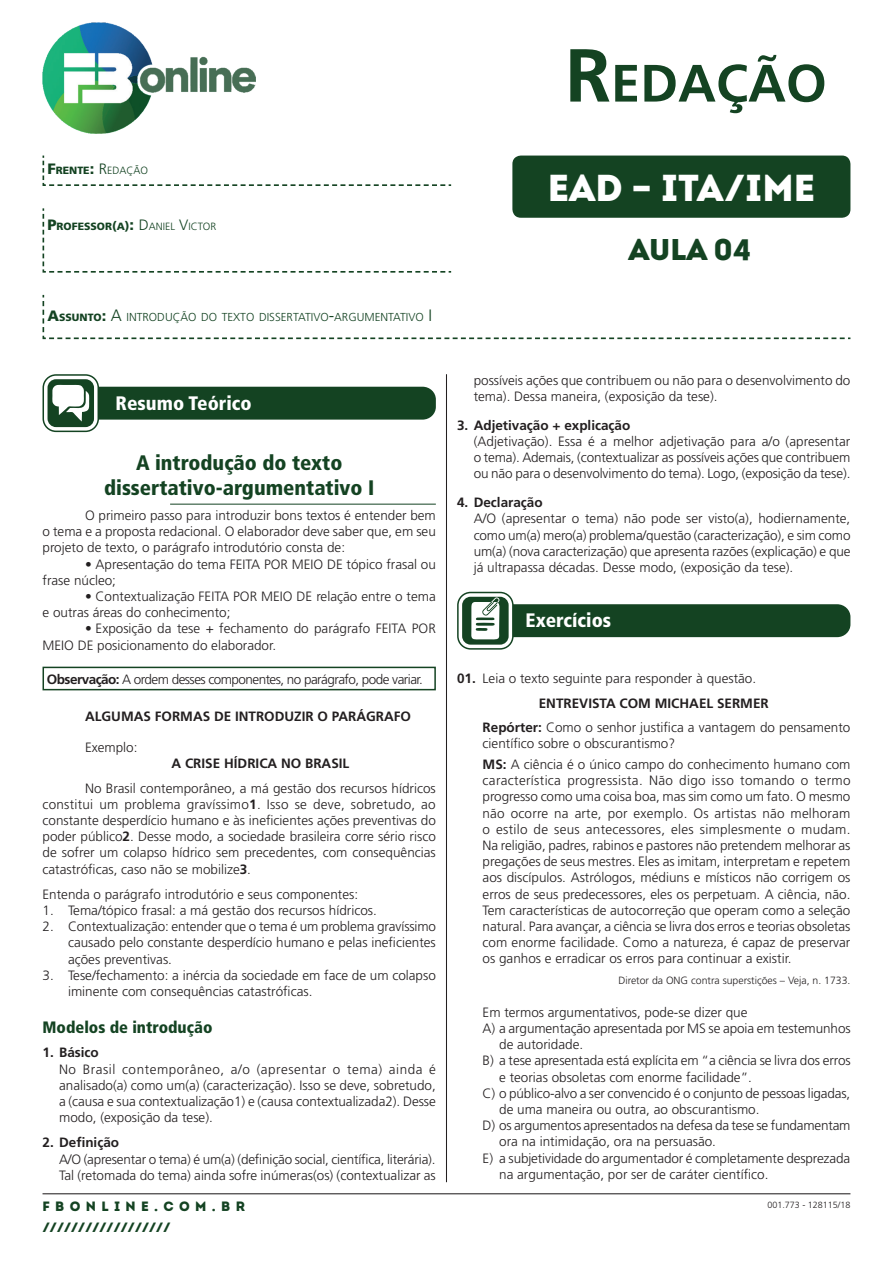
<style>
.page{position:relative;width:893px;height:1263px;background:#fff}
.page>*{position:absolute;margin:0;border:0;box-sizing:border-box;transform-origin:0 0}
.t1{font:700 52.5px "Frutiger";color:#144322}
.t2{font:900 37.5px "Intro";color:#fff}
.t3{font:900 30px "Intro";color:#144322}
.Tópico_título{font:900 condensed 21px/25.2px "Frutiger";color:#144322;text-align:center}
.t4{font:900 condensed 19.5px "Frutiger";color:#fff}
.Sub-Subtitulo{font:900 condensed 16.5px "Frutiger";color:#144322}
.Exercício_resposta{font:300 13.5px/16.2px "Frutiger";letter-spacing:-.005em;color:#231f20}
.Exercício_chamada{font:300 13.5px/16.2px "Frutiger";color:#231f20;text-align:justify}
.Parágrafo_de_texto{font:300 13.5px/16.2px "Frutiger";color:#231f20}
.Parágrafo_de_texto-2{font:700 13.5px "Frutiger";color:#231f20}
.Exercício_chamada-2{font:300 13.5px "Frutiger";letter-spacing:-.04em;color:#231f20}
.Exercício_resposta-2{font:700 13.5px "Frutiger";color:#231f20}
.t5{font:13.5px "Intro Black Caps";color:#144322}
.t6{font:900 13.5px "Intro";letter-spacing:.4em;color:#144322}
.t7{font:300 11.55px "Frutiger";color:#144322}
.Rodapé_de_texto{font:300 10.5px "Frutiger";color:#231f20}
.t8{font:300 10.5px "Frutiger";color:#144322}
.t9{font:300 9px "Frutiger";color:#231f20}
.s1{font-weight:900;font-size:15px}
.s2{font-weight:900}
.s3{font-size:15px}
.s4{font-weight:900;font-size:12px}
.s5{font-weight:900;font-size:10.5px}
.s6{font-size:16.5px}
.s7{font-weight:700}
.s8{font-size:75px}
.s9{font-style:inherit}
</style>
<div class="page">
<svg style="left:42px;top:208px;width:410px;height:65px"></svg>
<svg style="left:42px;top:294px;width:809px;height:46px"></svg>
<svg style="left:42px;top:155px;width:410px;height:31px"></svg>
<img style="left:43px;top:22px;width:212px;height:111px">
<div style="left:512px;top:156px;width:338px;height:62px;background:#144322;border-radius:9px"></div>
<hr style="left:43px;top:1193px;width:807px;height:1px;background:#231f20">
<hr style="left:446px;top:374px;width:1px;height:808px;background:#231f20">
<hr style="left:170px;top:504px;width:266px;height:1px;background:#144322">
<div style="left:78px;top:387px;width:358px;height:33px;background:#144322;border-radius:13px"></div>
<svg style="left:43px;top:375px;width:55px;height:56px"></svg>
<div style="left:43px;top:374px;width:56px;height:58px;border:2px solid #144322;border-radius:13px"></div>
<div style="left:48px;top:379px;width:46px;height:48px;background:#144322;border-radius:9px"></div>
<svg style="left:52px;top:385px;width:37px;height:37px"></svg>
<div style="left:43px;top:667px;width:393px;height:23px;border:2px solid #144322"></div>
<div style="left:492px;top:604px;width:358px;height:33px;background:#144322;border-radius:13px"></div>
<svg style="left:458px;top:592px;width:55px;height:57px"></svg>
<div style="left:457px;top:592px;width:57px;height:58px;border:2px solid #144322;border-radius:13px"></div>
<div style="left:462px;top:597px;width:47px;height:48px;background:#144322;border-radius:9px"></div>
<svg style="left:471px;top:597px;width:29px;height:43px"></svg>
<p class="t8" style="left:47px;top:165px;width:102px"><span class="s1">F</span><span class="s2">RENTE</span><span class="s1">:</span> <span class="s3">R</span> EDAÇÃO</p>
<p class="t8" style="left:47px;top:220px;width:170px"><span class="s1">P</span><span class="s2">ROFESSOR</span><span class="s4">(</span><span class="s2">A</span><span class="s4">)</span><span class="s1">:</span> <span class="s3">D</span>ANIEL <span class="s3">V</span>ICTOR</p>
<p class="t7" style="left:47px;top:310px;width:384px"><span class="s1">A</span><span class="s5">SSUNTO</span><span class="s1">:</span> <span class="s6">A</span> INTRODUÇÃO DO TEXTO DISSERTATIVO<span class="s6">-</span>ARGUMENTATIVO <span class="s6">I</span></p>
<p class="t4" style="left:116px;top:392px;width:138px">Resumo Teórico</p>
<p class="Tópico_título" style="left:104px;top:450px;width:272px">A introdução do texto dissertativo-argumentativo I</p>
<p class="Parágrafo_de_texto" style="left:43px;top:507px;width:395px;text-align:justify;text-indent:43px">O primeiro passo para introduzir bons textos é entender bem o tema e a proposta redacional. O elaborador deve saber que, em seu projeto de texto, o parágrafo introdutório consta de:</p>
<p class="Parágrafo_de_texto" style="left:43px;top:556px;width:395px;text-indent:43px">• Apresentação do tema FEITA POR MEIO DE tópico frasal ou frase núcleo;</p>
<p class="Parágrafo_de_texto" style="left:43px;top:588px;width:395px;text-indent:43px">• Contextualização FEITA POR MEIO DE relação entre o tema e outras áreas do conhecimento;</p>
<p class="Parágrafo_de_texto" style="left:43px;top:620px;width:395px;text-indent:43px">• Exposição da tese + fechamento do parágrafo FEITA POR<br>MEIO DE posicionamento do elaborador.</p>
<p class="Exercício_chamada-2" style="left:47px;top:671px;width:378px"><span class="s7">Observação:</span> A ordem desses componentes, no parágrafo, pode variar.</p>
<p class="Parágrafo_de_texto-2" style="left:85px;top:708px;width:328px">ALGUMAS FORMAS DE INTRODUZIR O PARÁGRAFO</p>
<p class="Parágrafo_de_texto" style="left:85px;top:739px;width:54px">Exemplo:</p>
<p class="Parágrafo_de_texto-2" style="left:172px;top:755px;width:179px">A CRISE HÍDRICA NO BRASIL</p>
<p class="Parágrafo_de_texto" style="left:43px;top:780px;width:395px;text-align:justify;text-indent:43px">No Brasil contemporâneo, a má gestão dos recursos hídricos constitui um problema gravíssimo<span class="s7">1</span>. Isso se deve, sobretudo, ao constante desperdício humano e às ineficientes ações preventivas do poder público<span class="s7">2</span>. Desse modo, a sociedade brasileira corre sério risco de sofrer um colapso hídrico sem precedentes, com consequências catastróficas, caso não se mobilize<span class="s7">3</span>.</p>
<p class="Exercício_chamada" style="left:43px;top:886px;width:317px">Entenda o parágrafo introdutório e seus componentes:</p>
<p class="Exercício_chamada" style="left:43px;top:902px;width:336px">1. Tema/tópico frasal: a má gestão dos recursos hídricos.</p>
<p class="Exercício_chamada" style="left:68px;top:918px;width:370px;text-indent:-26px">2. Contextualização: entender que o tema é um problema gravíssimo causado pelo constante desperdício humano e pelas ineficientes ações preventivas.</p>
<p class="Exercício_chamada" style="left:68px;top:967px;width:369px;text-indent:-26px">3. Tese/fechamento: a inércia da sociedade em face de um colapso iminente com consequências catastróficas.</p>
<p class="Sub-Subtitulo" style="left:43px;top:1017px;width:171px">Modelos de introdução</p>
<p class="Exercício_resposta-2" style="left:43px;top:1045px;width:58px">1. Básico</p>
<p class="Exercício_resposta" style="left:59px;top:1061px;width:378px;text-align:justify">No Brasil contemporâneo, a/o (apresentar o tema) ainda é analisado(a) como um(a) (caracterização). Isso se deve, sobretudo, a (causa e sua contextualização1) e (causa contextualizada2). Desse modo, (exposição da tese).</p>
<p class="Exercício_resposta-2" style="left:43px;top:1135px;width:78px">2. Definição</p>
<p class="Exercício_resposta" style="left:59px;top:1151px;width:378px">A/O (apresentar o tema) é um(a) (definição social, científica, literária).<br>Tal (retomada do tema) ainda sofre inúmeras(os) (contextualizar as</p>
<p class="t6" style="left:43px;top:1198px;width:204px">FBONLINE.COM.BR</p>
<p class="t5" style="left:43px;top:1218px;width:130px">//////////////////</p>
<h1 class="t1" style="left:565px;top:52px;width:263px"><span class="s8">R</span>EDAÇÃO</h1>
<h2 class="t2" style="left:548px;top:163px;width:269px">EAD – ITA/IME</h2>
<h3 class="t3" style="left:629px;top:230px;width:124px">AULA <span class="s9">04</span></h3>
<p class="Exercício_resposta" style="left:474px;top:372px;width:378px">possíveis ações que contribuem ou não para o desenvolvimento do tema). Dessa maneira, (exposição da tese).</p>
<p class="Exercício_resposta-2" style="left:457px;top:417px;width:175px">3. Adjetivação + explicação</p>
<p class="Exercício_resposta" style="left:474px;top:433px;width:378px;text-align:justify">(Adjetivação). Essa é a melhor adjetivação para a/o (apresentar o tema). Ademais, (contextualizar as possíveis ações que contribuem ou não para o desenvolvimento do tema). Logo, (exposição da tese).</p>
<p class="Exercício_resposta-2" style="left:457px;top:495px;width:87px">4. Declaração</p>
<p class="Exercício_resposta" style="left:474px;top:511px;width:378px;text-align:justify">A/O (apresentar o tema) não pode ser visto(a), hodiernamente, como um(a) mero(a) problema/questão (caracterização), e sim como um(a) (nova caracterização) que apresenta razões (explicação) e que já ultrapassa décadas. Desse modo, (exposição da tese).</p>
<p class="t4" style="left:526px;top:608px;width:87px">Exercícios</p>
<p class="Exercício_chamada" style="left:457px;top:670px;width:301px"><span class="s7">01.</span> Leia o texto seguinte para responder à questão.</p>
<p class="Parágrafo_de_texto-2" style="left:539px;top:695px;width:231px">ENTREVISTA COM MICHAEL SERMER</p>
<p class="Exercício_chamada" style="left:483px;top:719px;width:369px"><span class="s7">Repórter:</span> Como o senhor justifica a vantagem do pensamento científico sobre o obscurantismo?</p>
<p class="Exercício_chamada" style="left:483px;top:756px;width:369px"><span class="s7">MS:</span> A ciência é o único campo do conhecimento humano com característica progressista. Não digo isso tomando o termo progresso como uma coisa boa, mas sim como um fato. O mesmo não ocorre na arte, por exemplo. Os artistas não melhoram o estilo de seus antecessores, eles simplesmente o mudam.<br>Na religião, padres, rabinos e pastores não pretendem melhorar as pregações de seus mestres. Eles as imitam, interpretam e repetem aos discípulos. Astrólogos, médiuns e místicos não corrigem os erros de seus predecessores, eles os perpetuam. A ciência, não.<br>Tem características de autocorreção que operam como a seleção natural. Para avançar, a ciência se livra dos erros e teorias obsoletas com enorme facilidade. Como a natureza, é capaz de preservar os ganhos e erradicar os erros para continuar a existir.</p>
<p class="Rodapé_de_texto" style="left:618px;top:975px;width:234px">Diretor da ONG contra superstições – Veja, n. 1733.</p>
<p class="Exercício_resposta" style="left:483px;top:1004px;width:266px">Em termos argumentativos, pode-se dizer que</p>
<p class="Exercício_resposta" style="left:499px;top:1020px;width:353px;text-indent:-17px">A) a argumentação apresentada por MS se apoia em testemunhos de autoridade.</p>
<p class="Exercício_resposta" style="left:499px;top:1053px;width:353px;text-indent:-17px">B) a tese apresentada está explícita em “a ciência se livra dos erros e teorias obsoletas com enorme facilidade”.</p>
<p class="Exercício_resposta" style="left:499px;top:1085px;width:353px;text-indent:-17px">C) o público-alvo a ser convencido é o conjunto de pessoas ligadas, de uma maneira ou outra, ao obscurantismo.</p>
<p class="Exercício_resposta" style="left:499px;top:1117px;width:353px;text-indent:-17px">D) os argumentos apresentados na defesa da tese se fundamentam ora na intimidação, ora na persuasão.</p>
<p class="Exercício_resposta" style="left:499px;top:1150px;width:353px;text-indent:-17px">E) a subjetividade do argumentador é completamente desprezada na argumentação, por ser de caráter científico.</p>
<p class="t9" style="left:767px;top:1200px;width:85px">001.773 - 128115/18</p>
</div>
